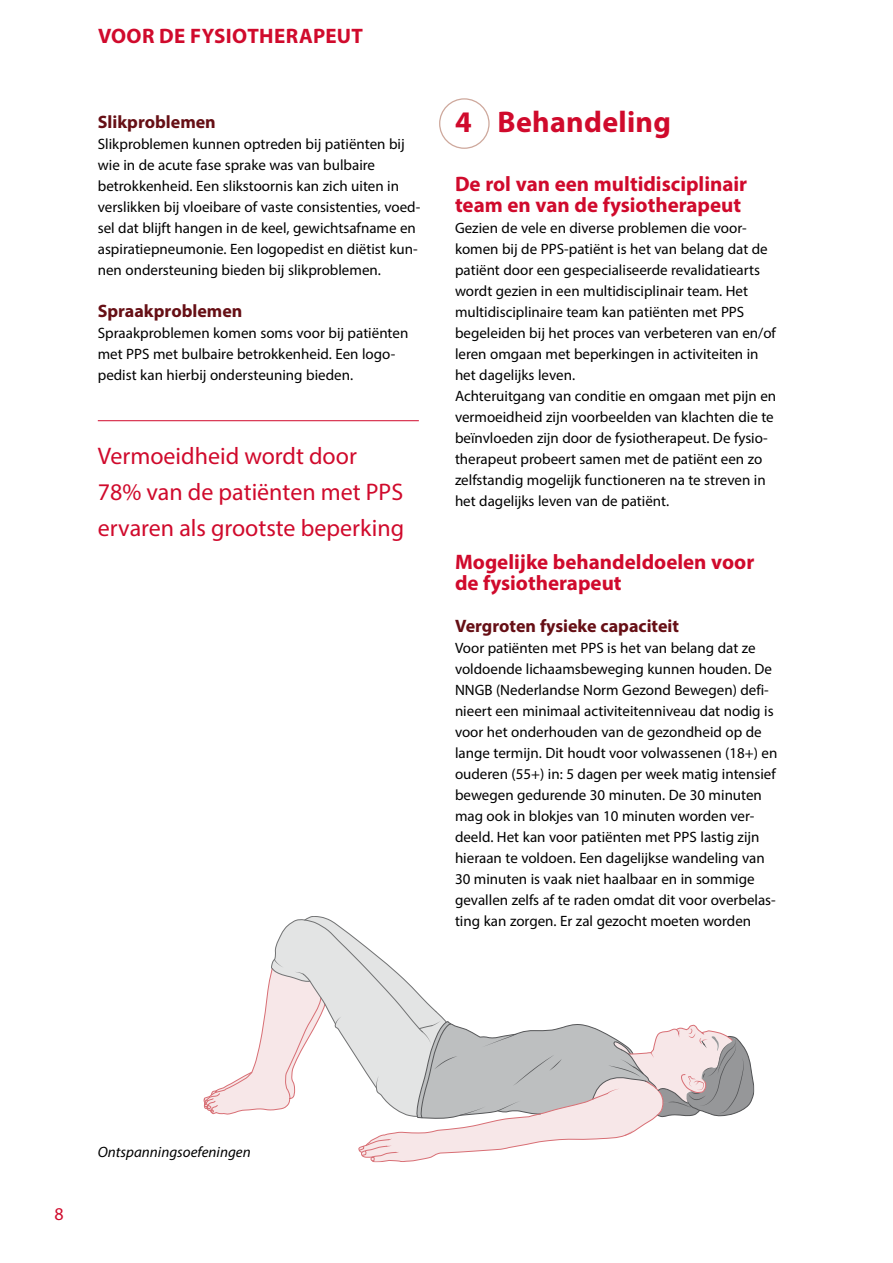
<style>
.page{position:relative;width:893px;height:1263px;background:#fff}
.page>*{position:absolute;margin:0;border:0;box-sizing:border-box;transform-origin:0 0}
.t1{font:700 30px "Myriad Pro";letter-spacing:.01em;color:#d00a2c}
.t2{font:24px/36px "Myriad Pro";color:#d00a2c}
.t3{font:700 21px/21px "Myriad Pro";color:#d00a2c}
.t4{font:700 18px "Myriad Pro";color:#660f15}
.t5{font:18px "Myriad Pro";color:#d00a2c}
.t6{font:15px/21px "Myriad Pro";color:#000}
.t7{font:italic 15px "Myriad Pro";color:#000}
</style>
<div class="page">
<div style="left:439px;top:98px;width:51px;height:51px;border:1px solid #cea89c;border-radius:50%"></div>
<hr style="left:98px;top:420px;width:321px;height:1px;background:#d00a2c">
<svg style="left:203px;top:916px;width:551px;height:246px"></svg>
<h3 class="t3" style="left:98px;top:24px;width:267px">VOOR DE FYSIOTHERAPEUT</h3>
<p class="t4" style="left:98px;top:110px;width:120px">Slikproblemen</p>
<p class="t6" style="left:98px;top:133px;width:324px">Slikproblemen kunnen optreden bij patiënten bij wie in de acute fase sprake was van bulbaire betrokkenheid. Een slikstoornis kan zich uiten in verslikken bij vloeibare of vaste consistenties, voed&shy;sel dat blijft hangen in de keel, gewichtsafname en aspiratiepneumonie. Een logopedist en diëtist kun&shy;nen ondersteuning bieden bij slikproblemen.</p>
<p class="t4" style="left:98px;top:299px;width:146px">Spraakproblemen</p>
<p class="t6" style="left:98px;top:322px;width:312px">Spraakproblemen komen soms voor bij patiënten met PPS met bulbaire betrokkenheid. Een logo&shy;pedist kan hierbij ondersteuning bieden.</p>
<h2 class="t2" style="left:98px;top:437px;width:308px">Vermoeidheid wordt door<br>78% van de patiënten met PPS ervaren als grootste beperking</h2>
<h1 class="t1" style="left:455px;top:102px;width:217px">4 Behandeling</h1>
<h3 class="t3" style="left:455px;top:172px;width:294px">De rol van een multidisciplinair team en van de fysiotherapeut</h3>
<p class="t6" style="left:455px;top:217px;width:323px">Gezien de vele en diverse problemen die voor&shy;komen bij de PPS-patiënt is het van belang dat de patiënt door een gespecialiseerde revalidatiearts wordt gezien in een multidisciplinair team. Het multidisciplinaire team kan patiënten met PPS begeleiden bij het proces van verbeteren van en/of leren omgaan met beperkingen in activiteiten in het dagelijks leven.<br>Achteruitgang van conditie en omgaan met pijn en vermoeidheid zijn voorbeelden van klachten die te beïnvloeden zijn door de fysiotherapeut. De fysio&shy;therapeut probeert samen met de patiënt een zo zelfstandig mogelijk functioneren na te streven in het dagelijks leven van de patiënt.</p>
<h3 class="t3" style="left:455px;top:550px;width:301px">Mogelijke behandeldoelen voor de fysiotherapeut</h3>
<p class="t4" style="left:455px;top:614px;width:226px">Vergroten fysieke capaciteit</p>
<p class="t6" style="left:455px;top:637px;width:324px">Voor patiënten met PPS is het van belang dat ze voldoende lichaamsbeweging kunnen houden. De NNGB (Nederlandse Norm Gezond Bewegen) defi&shy;nieert een minimaal activiteitenniveau dat nodig is voor het onderhouden van de gezondheid op de lange termijn. Dit houdt voor volwassenen (18+) en ouderen (55+) in: 5 dagen per week matig intensief bewegen gedurende 30 minuten. De 30 minuten mag ook in blokjes van 10 minuten worden ver&shy;deeld. Het kan voor patiënten met PPS lastig zijn hieraan te voldoen. Een dagelijkse wandeling van 30 minuten is vaak niet haalbaar en in sommige gevallen zelfs af te raden omdat dit voor overbelas&shy;ting kan zorgen. Er zal gezocht moeten worden</p>
<p class="t5" style="left:55px;top:1202px;width:11px">8</p>
<p class="t7" style="left:98px;top:1142px;width:154px">Ontspanningsoefeningen</p>
</div>
